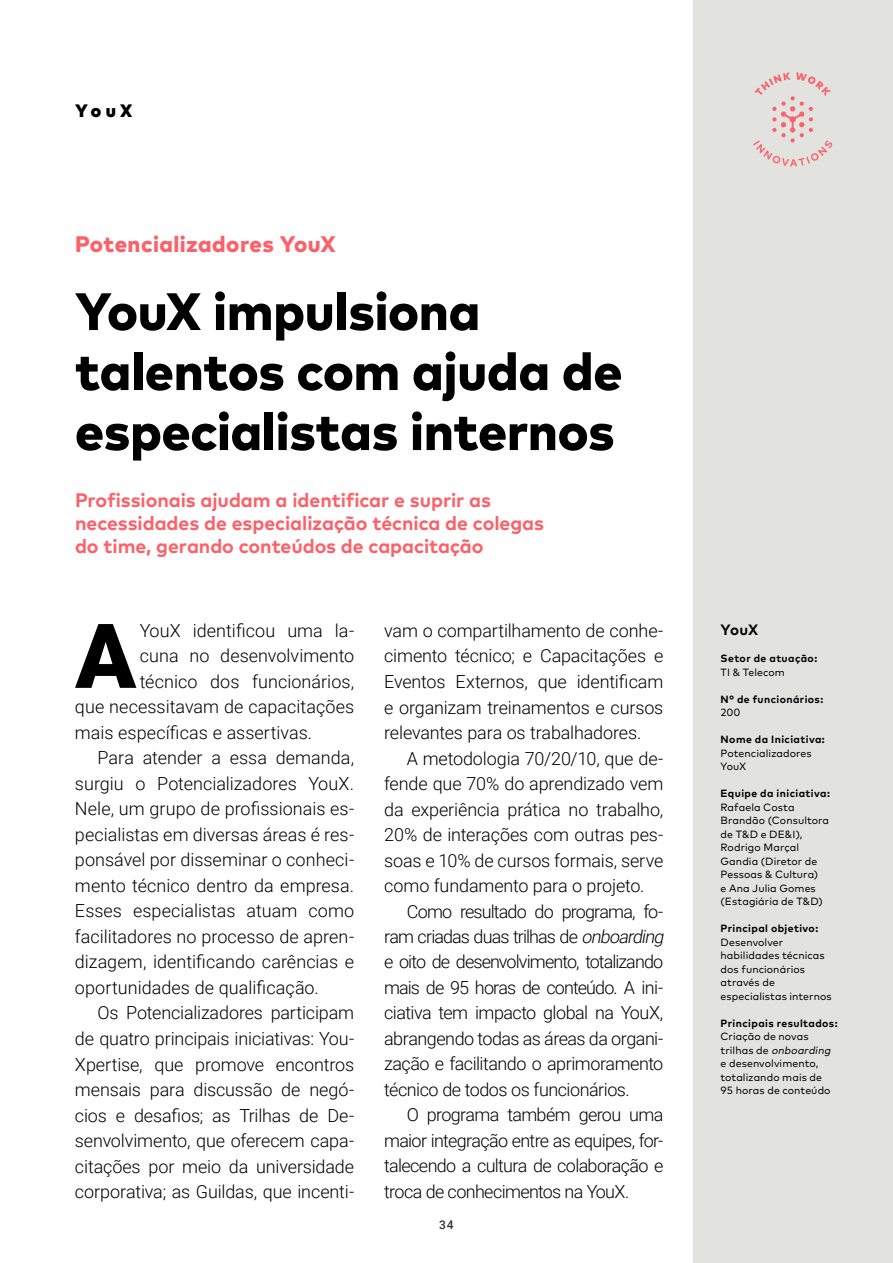
<style>
.page{position:relative;width:893px;height:1263px;background:#fff}
.page>*{position:absolute;margin:0;border:0;box-sizing:border-box;transform-origin:0 0}
.t1{font:900 89.7px "Roboto";color:#000}
.t2{font:800 52.5px/60px "Mark";letter-spacing:-.005em;color:#000}
.t3{font:800 22.5px "Mark";letter-spacing:.02em;color:#fc6169}
.t4{font:700 19.5px/23.4px "Mark";letter-spacing:-.005em;color:#fc6169}
.t5{font:300 18px/25.5px "Roboto";letter-spacing:-.01em;color:#000;text-align:justify}
.t6{font:300 18px/25.5px "Roboto";letter-spacing:-.035em;color:#000}
.t7{font:900 18px "Mark";color:#000}
.t8{font:700 15px "Mark";color:#000}
.t9{font:500 12px "Roboto";color:#333}
.t10{font:10.5px/13.5px "Mark";letter-spacing:.01em;color:#000}
.t11{font:700 10.5px "Mark";letter-spacing:.04em;color:#000}
.s1{font-style:italic}
</style>
<div class="page">
<div style="left:694px;top:0;width:199px;height:1263px;background:#e2e2df"></div>
<svg style="left:753px;top:72px;width:79px;height:95px"></svg>
<p class="t7" style="left:75px;top:98px;width:59px">YouX</p>
<p class="t3" style="left:75px;top:229px;width:262px">Potencializadores YouX</p>
<h2 class="t2" style="left:75px;top:280px;width:549px">YouX impulsiona talentos com ajuda de especialistas internos</h2>
<p class="t4" style="left:75px;top:487px;width:471px">Profissionais ajudam a identificar e suprir as necessidades de especialização técnica de colegas do time, gerando conteúdos de capacitação</p>
<h1 class="t1" style="left:75px;top:593px;width:63px">A</h1>
<p class="t5" style="left:140px;top:617px;width:216px">YouX identificou uma la-</p>
<p class="t5" style="left:140px;top:642px;width:216px">cuna no desenvolvimento</p>
<p class="t5" style="left:140px;top:668px;width:216px">técnico dos funcionários,</p>
<p class="t5" style="left:75px;top:693px;width:281px">que necessitavam de capacitações</p>
<p class="t5" style="left:75px;top:719px;width:239px">mais específicas e assertivas.</p>
<p class="t5" style="left:97px;top:744px;width:258px">Para atender a essa demanda,</p>
<p class="t5" style="left:75px;top:770px;width:281px">surgiu o Potencializadores YouX.</p>
<p class="t5" style="left:75px;top:795px;width:281px">Nele, um grupo de profissionais es-</p>
<p class="t5" style="left:75px;top:821px;width:281px">pecialistas em diversas áreas é res-</p>
<p class="t5" style="left:75px;top:847px;width:281px">ponsável por disseminar o conheci-</p>
<p class="t5" style="left:75px;top:872px;width:281px">mento técnico dentro da empresa.</p>
<p class="t5" style="left:75px;top:898px;width:281px">Esses especialistas atuam como</p>
<p class="t5" style="left:75px;top:923px;width:281px">facilitadores no processo de apren-</p>
<p class="t5" style="left:75px;top:949px;width:281px">dizagem, identificando carências e</p>
<p class="t5" style="left:75px;top:974px;width:245px">oportunidades de qualificação.</p>
<p class="t5" style="left:97px;top:1000px;width:258px">Os Potencializadores participam</p>
<p class="t5" style="left:75px;top:1025px;width:281px">de quatro principais iniciativas: You-</p>
<p class="t5" style="left:75px;top:1051px;width:281px">Xpertise, que promove encontros</p>
<p class="t5" style="left:75px;top:1076px;width:281px">mensais para discussão de negó-</p>
<p class="t5" style="left:75px;top:1102px;width:281px">cios e desafios; as Trilhas de De-</p>
<p class="t5" style="left:75px;top:1127px;width:281px">senvolvimento, que oferecem capa-</p>
<p class="t5" style="left:75px;top:1153px;width:281px">citações por meio da universidade</p>
<p class="t5" style="left:75px;top:1178px;width:281px">corporativa; as Guildas, que incenti-</p>
<p class="t5" style="left:384px;top:617px;width:281px">vam o compartilhamento de conhe&shy;cimento técnico; e Capacitações e Eventos Externos, que identificam e organizam treinamentos e cursos relevantes para os trabalhadores.</p>
<p class="t5" style="left:384px;top:745px;width:281px;text-indent:22px">A metodologia 70/20/10, que de&shy;fende que 70% do aprendizado vem da experiência prática no trabalho, 20% de interações com outras pes&shy;soas e 10% de cursos formais, serve como fundamento para o projeto.</p>
<p class="t6" style="left:384px;top:898px;width:285px;text-indent:22px">Como resultado do programa, fo&shy;ram criadas duas trilhas de <span class="s1">onboarding </span>e oito de desenvolvimento, totalizando mais de 95 horas de conteúdo. A ini&shy;ciativa tem impacto global na YouX, abrangendo todas as áreas da organi&shy;zação e facilitando o aprimoramento técnico de todos os funcionários.</p>
<p class="t5" style="left:384px;top:1101px;width:281px;text-indent:22px">O programa também gerou uma maior integração entre as equipes, for&shy;talecendo a cultura de colaboração e troca de conhecimentos na YouX.</p>
<p class="t9" style="left:439px;top:1216px;width:16px">34</p>
<p class="t8" style="left:720px;top:620px;width:39px">YouX</p>
<p class="t11" style="left:720px;top:652px;width:98px">Setor de atuação:</p>
<p class="t10" style="left:720px;top:665px;width:66px">TI &amp; Telecom</p>
<p class="t11" style="left:720px;top:692px;width:104px">N° de funcionários:</p>
<p class="t10" style="left:720px;top:706px;width:21px">200</p>
<p class="t11" style="left:720px;top:733px;width:106px">Nome da Iniciativa:</p>
<p class="t10" style="left:720px;top:746px;width:93px">Potencializadores<br>YouX</p>
<p class="t11" style="left:720px;top:787px;width:111px">Equipe da iniciativa:</p>
<p class="t10" style="left:720px;top:800px;width:110px">Rafaela Costa<br>Brandão (Consultora de T&amp;D e DE&amp;I),<br>Rodrigo Marçal<br>Gandia (Diretor de<br>Pessoas &amp; Cultura)<br>e Ana Julia Gomes (Estagiária de T&amp;D)</p>
<p class="t11" style="left:720px;top:922px;width:99px">Principal objetivo:</p>
<p class="t10" style="left:720px;top:935px;width:113px">Desenvolver habilidades técnicas dos funcionários através de especialistas internos</p>
<p class="t11" style="left:720px;top:1016px;width:118px">Principais resultados:</p>
<p class="t10" style="left:720px;top:1030px;width:114px">Criação de novas<br>tri l h a s d e <span class="s1">onboarding </span>e desenvolvimento, totalizando mais de<br>95 horas de conteúdo</p>
</div>
